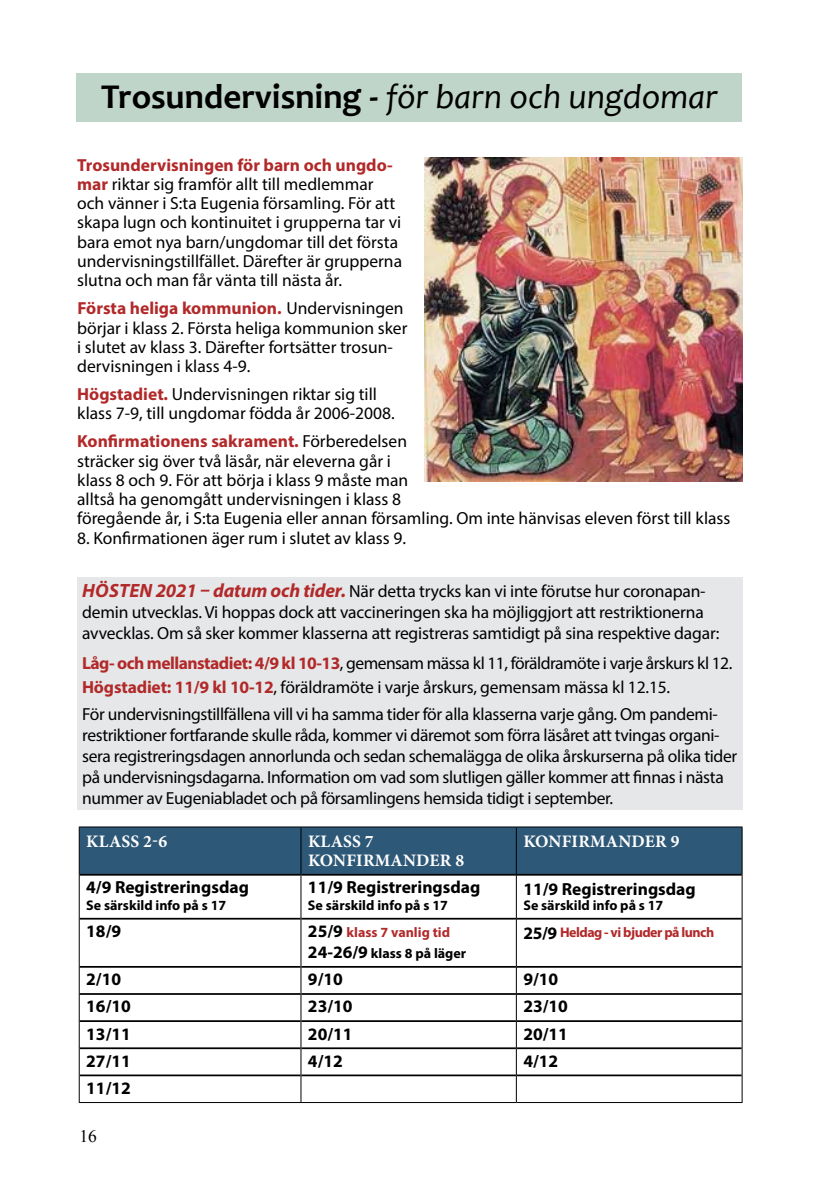
<style>
.page{position:relative;width:819px;height:1201px;background:#fff}
.page>*{position:absolute;margin:0;border:0;box-sizing:border-box;transform-origin:0 0}
.t1{font:italic 35px "Candara";color:#000}
.t2{font:17.5px/19.2px "Myriad Pro";letter-spacing:-.01em;color:#000}
.t3{font:700 17.5px "Myriad Pro";color:#000}
.t4{font:700 17.5px/19.2px "Minion Pro";letter-spacing:.01em;color:#fff}
.t5{font:17.5px "Times New Roman";color:#000}
.t6{font:700 14px "Myriad Pro";color:#000}
.t7{font:700 14px/21px "Myriad Pro";color:#b2292a}
.t8{font:700 14px "Myriad Pro";letter-spacing:-.035em;color:#b2292a}
.s1{font-weight:700;font-style:normal}
.s2{font-weight:700;color:#b2292a}
.s3{font-weight:700;font-style:italic;font-size:19.25px;color:#b2292a}
.s4{font-size:17.5px;color:#000}
.s5{color:#000}
</style>
<div class="page">
<div style="left:77px;top:73px;width:665px;height:49px;background:#bfd5ca"></div>
<div style="left:80px;top:827px;width:661px;height:47px;background:#2e5877"></div>
<hr style="left:80px;top:874px;width:220px;height:1px;background:#000">
<hr style="left:80px;top:917px;width:220px;height:2px;background:#000">
<hr style="left:80px;top:966px;width:220px;height:1px;background:#000">
<hr style="left:80px;top:993px;width:220px;height:1px;background:#000">
<hr style="left:80px;top:1020px;width:220px;height:2px;background:#000">
<hr style="left:80px;top:1047px;width:220px;height:2px;background:#000">
<hr style="left:80px;top:1074px;width:220px;height:2px;background:#000">
<hr style="left:301px;top:874px;width:215px;height:1px;background:#000">
<hr style="left:516px;top:874px;width:225px;height:1px;background:#000">
<hr style="left:516px;top:917px;width:225px;height:2px;background:#000">
<hr style="left:301px;top:917px;width:215px;height:2px;background:#000">
<hr style="left:516px;top:966px;width:225px;height:1px;background:#000">
<hr style="left:301px;top:966px;width:215px;height:1px;background:#000">
<hr style="left:301px;top:993px;width:215px;height:1px;background:#000">
<hr style="left:301px;top:1020px;width:215px;height:2px;background:#000">
<hr style="left:301px;top:1047px;width:215px;height:2px;background:#000">
<hr style="left:301px;top:1074px;width:215px;height:2px;background:#000">
<hr style="left:516px;top:1074px;width:225px;height:2px;background:#000">
<hr style="left:516px;top:1047px;width:225px;height:2px;background:#000">
<hr style="left:516px;top:993px;width:225px;height:1px;background:#000">
<hr style="left:516px;top:1020px;width:225px;height:2px;background:#000">
<hr style="left:79px;top:826px;width:222px;height:1px;background:#000">
<hr style="left:79px;top:827px;width:1px;height:47px;background:#000">
<hr style="left:301px;top:826px;width:215px;height:1px;background:#000">
<hr style="left:300px;top:827px;width:1px;height:47px;background:#000">
<hr style="left:516px;top:826px;width:226px;height:1px;background:#000">
<hr style="left:516px;top:827px;width:1px;height:47px;background:#000">
<hr style="left:741px;top:827px;width:1px;height:47px;background:#000">
<hr style="left:79px;top:874px;width:1px;height:44px;background:#000">
<hr style="left:300px;top:874px;width:1px;height:44px;background:#000">
<hr style="left:516px;top:874px;width:1px;height:44px;background:#000">
<hr style="left:741px;top:874px;width:1px;height:44px;background:#000">
<hr style="left:79px;top:918px;width:1px;height:48px;background:#000">
<hr style="left:300px;top:918px;width:1px;height:48px;background:#000">
<hr style="left:516px;top:918px;width:1px;height:48px;background:#000">
<hr style="left:741px;top:918px;width:1px;height:48px;background:#000">
<svg style="left:79px;top:966px;width:1px;height:136px"></svg>
<svg style="left:300px;top:966px;width:1px;height:136px"></svg>
<svg style="left:516px;top:966px;width:1px;height:136px"></svg>
<svg style="left:741px;top:966px;width:1px;height:136px"></svg>
<hr style="left:79px;top:1102px;width:222px;height:1px;background:#000">
<hr style="left:301px;top:1102px;width:215px;height:1px;background:#000">
<hr style="left:516px;top:1102px;width:226px;height:1px;background:#000">
<div style="left:77px;top:577px;width:665px;height:232px;background:#e6e7e8"></div>
<img style="left:424px;top:157px;width:318px;height:324px">
<h1 class="t1" style="left:101px;top:74px;width:618px"><span class="s1">Trosundervisning -</span> för barn och ungdomar</h1>
<p class="t2" style="left:77px;top:155px;width:326px"><span class="s2">Trosundervisningen för barn och ungdo&shy;mar</span> riktar sig framför allt till medlemmar och vänner i S:ta Eugenia församling. För att skapa lugn och kontinuitet i grupperna tar vi bara emot nya barn/ungdomar till det första undervisningstillfället. Därefter är grupperna slutna och man får vänta till nästa år.</p>
<p class="t2" style="left:77px;top:298px;width:332px"><span class="s2">Första heliga kommunion.</span> Undervisningen börjar i klass 2. Första heliga kommunion sker i slutet av klass 3. Därefter fortsätter trosun&shy;dervisningen i klass 4-9.</p>
<p class="t2" style="left:77px;top:384px;width:319px"><span class="s2">Högstadiet.</span> Undervisningen riktar sig till klass 7-9, till ungdomar födda år 2006-2008.</p>
<p class="t2" style="left:77px;top:431px;width:654px"><span class="s2">Konfirmationens sakrament.</span> Förberedelsen<br>sträcker sig över två läsår, när eleverna går i<br>klass 8 och 9. För att börja i klass 9 måste man<br>alltså ha genomgått undervisningen i klass 8<br>föregående år, i S:ta Eugenia eller annan församling. Om inte hänvisas eleven först till klass</p>
<p class="t2" style="left:77px;top:528px;width:330px">8. Konfirmationen äger rum i slutet av klass 9.</p>
<p class="t2" style="left:82px;top:580px;width:638px;line-height:21px"><span class="s3">Hösten 2021 – datum och tider.</span> När detta trycks kan vi inte förutse hur coronapan&shy;demin utvecklas. Vi hoppas dock att vaccineringen ska ha möjliggjort att restriktionerna avvecklas. Om så sker kommer klasserna att registreras samtidigt på sina respektive dagar:</p>
<p class="t2" style="left:82px;top:650px;width:651px;line-height:24.5px"><span class="s2">Låg- och mellanstadiet: 4/9 kl 10-13</span>, gemensam mässa kl 11, föräldramöte i varje årskurs kl 12.<br><span class="s2">Högstadiet: 11/9 kl 10-12</span>, föräldramöte i varje årskurs, gemensam mässa kl 12.15.</p>
<p class="t2" style="left:82px;top:703px;width:656px;line-height:21px">För undervisningstillfällena vill vi ha samma tider för alla klasserna varje gång. Om pandemi&shy;restriktioner fortfarande skulle råda, kommer vi däremot som förra läsåret att tvingas organi&shy;sera registreringsdagen annorlunda och sedan schemalägga de olika årskurserna på olika tider på undervisningsdagarna. Information om vad som slutligen gäller kommer att finnas i nästa nummer av Eugeniabladet och på församlingens hemsida tidigt i september.</p>
<p class="t4" style="left:86px;top:831px;width:82px">KLASS 2-6</p>
<p class="t4" style="left:308px;top:831px;width:158px">KLASS 7<br>KONFIRMANDER 8</p>
<p class="t4" style="left:523px;top:831px;width:25px">KONFIRMANDER</p>
<p class="t4" style="left:670px;top:831px;width:10px">9</p>
<p class="t3" style="left:86px;top:875px;width:164px">4/9 Registreringsdag</p>
<p class="t6" style="left:86px;top:896px;width:141px">Se särskild info på s 17</p>
<p class="t3" style="left:308px;top:875px;width:174px">11/9 Registreringsdag</p>
<p class="t6" style="left:308px;top:896px;width:141px">Se särskild info på s 17</p>
<p class="t3" style="left:523px;top:877px;width:174px">11/9 Registreringsdag</p>
<p class="t6" style="left:523px;top:896px;width:141px">Se särskild info på s 17</p>
<p class="t3" style="left:86px;top:919px;width:36px">18/9</p>
<p class="t7" style="left:308px;top:921px;width:160px"><span class="s4">25/9</span> klass 7 vanlig tid<br><span class="s4">24-26/9</span> <span class="s5">klass 8 på läger</span></p>
<p class="t8" style="left:523px;top:923px;width:192px"><span class="s4">25/9</span> Heldag - vi bjuder på lunch</p>
<p class="t3" style="left:86px;top:968px;width:36px">2/10</p>
<p class="t3" style="left:308px;top:968px;width:36px">9/10</p>
<p class="t3" style="left:523px;top:968px;width:36px">9/10</p>
<p class="t3" style="left:86px;top:995px;width:46px">16/10</p>
<p class="t3" style="left:308px;top:995px;width:46px">23/10</p>
<p class="t3" style="left:523px;top:995px;width:46px">23/10</p>
<p class="t3" style="left:86px;top:1022px;width:46px">13/11</p>
<p class="t3" style="left:308px;top:1022px;width:46px">20/11</p>
<p class="t3" style="left:523px;top:1022px;width:46px">20/11</p>
<p class="t3" style="left:86px;top:1049px;width:46px">27/11</p>
<p class="t3" style="left:308px;top:1049px;width:36px">4/12</p>
<p class="t3" style="left:523px;top:1049px;width:36px">4/12</p>
<p class="t3" style="left:86px;top:1076px;width:46px">11/12</p>
<p class="t5" style="left:79px;top:1124px;width:19px">16</p>
</div>
